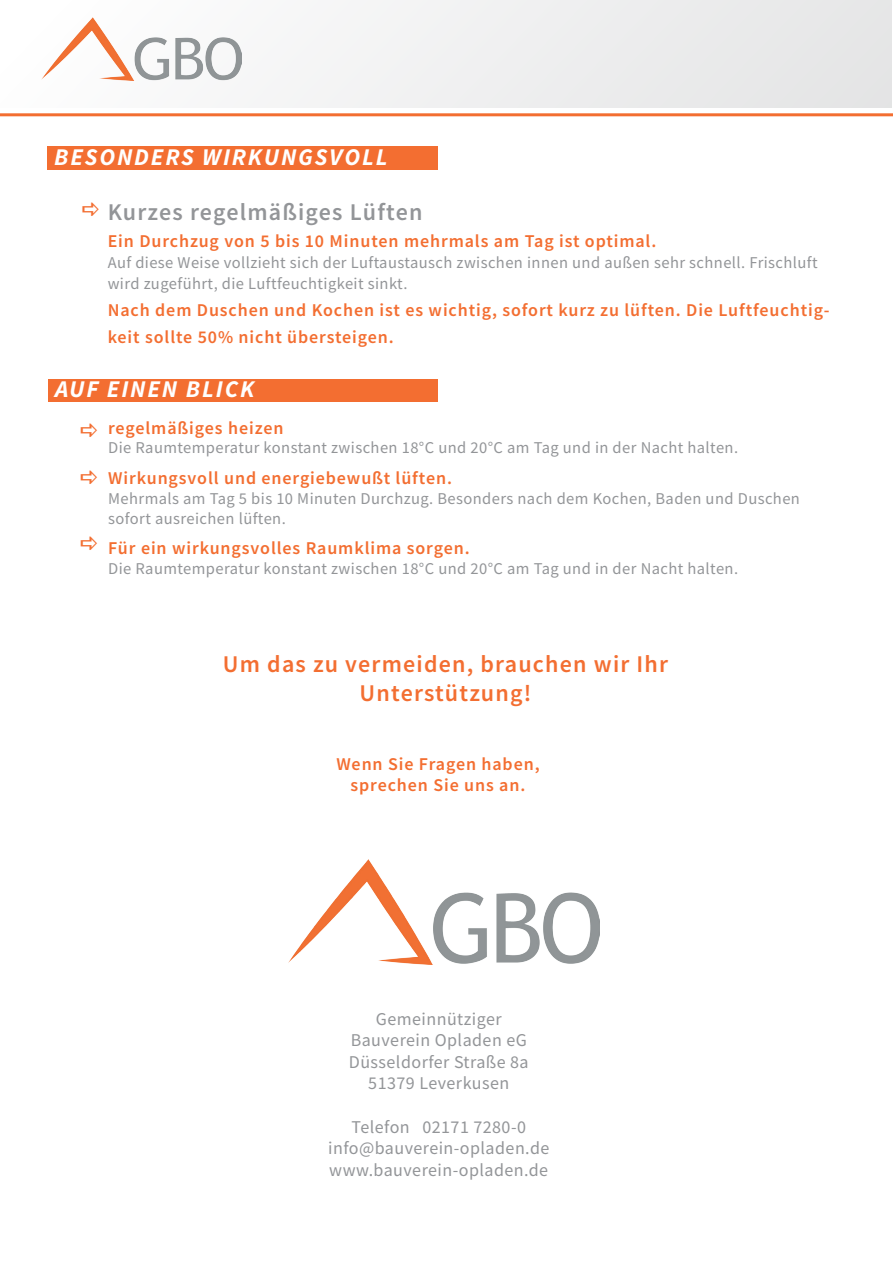
<style>
.page{position:relative;width:893px;height:1263px;background:#fff}
.page>*{position:absolute;margin:0;border:0;box-sizing:border-box;transform-origin:0 0}
.t1{font:600 24px/28.8px "Source Sans Pro";letter-spacing:.05em;color:#f36e31;text-align:center}
.t2{font:italic 700 24px "Source Sans Pro";letter-spacing:.075em;color:#fff}
.t3{font:600 24px "Source Sans Pro";letter-spacing:.05em;color:#939598}
.t4{font:600 18px/21.6px "Source Sans Pro";letter-spacing:.05em;color:#f36e31;text-align:center}
.t5{font:18px/21.6px "Source Sans Pro";letter-spacing:.025em;color:#939598;text-align:center}
.t6{font:16.5px/21px "Source Sans Pro";letter-spacing:.025em;color:#939598}
</style>
<div class="page">
<div style="left:48px;top:147px;width:390px;height:23px;background:#f36e31"></div>
<div style="left:49px;top:379px;width:389px;height:23px;background:#f36e31"></div>
<img style="left:289px;top:860px;width:310px;height:104px">
<div style="left:0;top:1px;width:891px;height:106px;background:linear-gradient(to right,#fefefe,#e4e5e6)"></div>
<img style="left:42px;top:17px;width:200px;height:64px">
<hr style="left:0;top:113px;width:893px;height:3px;background:#f36e31">
<h1 class="t2" style="left:54px;top:141px;width:335px">BESONDERS WIRKUNGSVOLL</h1>
<h1 class="t3" style="left:108px;top:196px;width:316px">Kurzes regelmäßiges Lüften</h1>
<p class="t4" style="left:108px;top:230px;width:550px">Ein Durchzug von 5 bis 10 Minuten mehrmals am Tag ist optimal.</p>
<p class="t6" style="left:108px;top:251px;width:711px">Auf diese Weise vollzieht sich der Luftaustausch zwischen innen und außen sehr schnell. Frischluft wird zugeführt, die Luftfeuchtigkeit sinkt.</p>
<p class="t4" style="left:108px;top:296px;width:723px;line-height:27px;text-align:left">Nach dem Duschen und Kochen ist es wichtig, sofort kurz zu lüften. Die Luftfeuchtig&shy;keit sollte 50% nicht übersteigen.</p>
<h1 class="t2" style="left:55px;top:373px;width:201px">AUF EINEN BLICK</h1>
<p class="t4" style="left:108px;top:417px;width:177px">regelmäßiges heizen</p>
<p class="t6" style="left:108px;top:437px;width:631px">Die Raumtemperatur konstant zwischen 18°C und 20°C am Tag und in der Nacht halten.</p>
<p class="t4" style="left:108px;top:467px;width:345px">Wirkungsvoll und energiebewußt lüften.</p>
<p class="t6" style="left:108px;top:488px;width:693px;line-height:19.8px">Mehrmals am Tag 5 bis 10 Minuten Durchzug. Besonders nach dem Kochen, Baden und Duschen sofort ausreichen lüften.</p>
<p class="t4" style="left:108px;top:537px;width:363px">Für ein wirkungsvolles Raumklima sorgen.</p>
<p class="t6" style="left:108px;top:558px;width:631px">Die Raumtemperatur konstant zwischen 18°C und 20°C am Tag und in der Nacht halten.</p>
<h1 class="t1" style="left:223px;top:649px;width:447px">Um das zu vermeiden, brauchen wir Ihr<br>Unterstützung!</h1>
<p class="t4" style="left:336px;top:753px;width:205px">Wenn Sie Fragen haben, sprechen Sie uns an.</p>
<p class="t5" style="left:349px;top:1008px;width:181px">Gemeinnütziger<br>Bauverein Opladen eG<br>Düsseldorfer Straße 8a<br>51379 Leverkusen</p>
<p class="t5" style="left:328px;top:1116px;width:223px">Telefon 02171 7280-0 info@bauverein-opladen.de www.bauverein-opladen.de</p>
</div>
